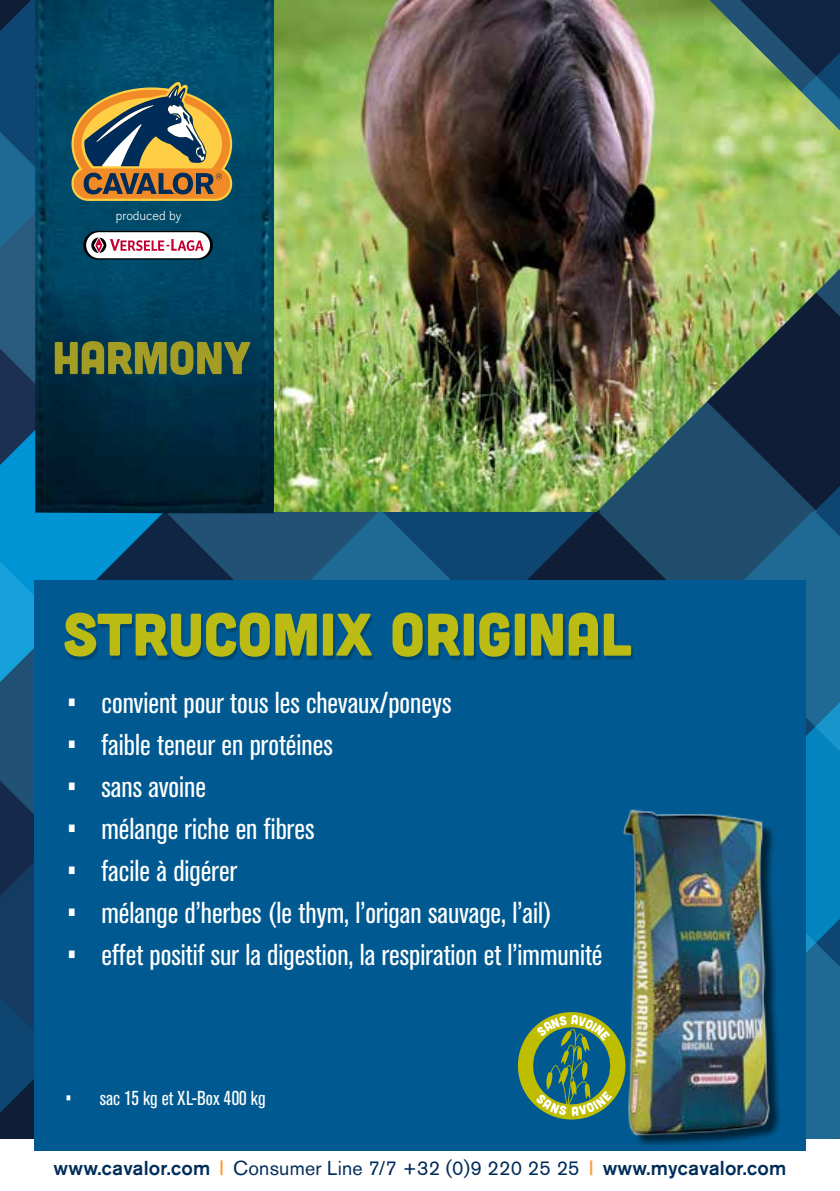
<style>
.page{position:relative;width:840px;height:1191px;background:#fff}
.page>*{position:absolute;margin:0;border:0;box-sizing:border-box;transform-origin:0 0}
.t1{font:60px "Cubano";color:#bbbb14}
.t2{font:condensed 30px "Akzidenz Grotesk Std";color:#fff}
.t3{font:500 20px "Akzidenz Grotesk Std";letter-spacing:.01em;color:#002c5a}
.t4{font:condensed 20px "Akzidenz Grotesk Std";color:#fff}
.t5{font:300 12.8px "Akzidenz Grotesk Std";color:#fff}
.s1{font-family:"Trade Gothic LT Std Bd Cn 20";font-weight:400;color:#f93}
.s2{font-weight:400}
</style>
<div class="page">
<img style="left:274px;top:0;width:565px;height:512px">
<svg style="left:0;top:0;width:35px;height:197px;background:#124a75"></svg>
<svg style="left:0;top:197px;width:35px;height:144px;background:#265e84"></svg>
<svg style="left:711px;top:512px;width:128px;height:90px;background:#1e5a7f"></svg>
<div style="left:34px;top:580px;width:771px;height:571px;background:#005a91"></div>
<img style="left:637px;top:745px;width:202px;height:406px">
<img style="left:35px;top:0;width:239px;height:341px">
<svg style="left:71px;top:82px;width:161px;height:119px;background:#877b54"></svg>
<svg style="left:83px;top:231px;width:130px;height:28px"></svg>
<img style="left:0;top:341px;width:711px;height:797px">
<p class="t5" style="left:116px;top:209px;width:67px">produced by</p>
<h1 class="t1" style="left:63px;top:596px;width:569px">STRUCOMIX ORIGINAL</h1>
<p class="t2" style="left:67px;top:686px;width:386px">• convient pour tous les chevaux/poneys</p>
<p class="t2" style="left:67px;top:728px;width:267px">• faible teneur en protéines</p>
<p class="t2" style="left:67px;top:770px;width:140px">• sans avoine</p>
<p class="t2" style="left:67px;top:812px;width:249px">• mélange riche en fibres</p>
<p class="t2" style="left:67px;top:854px;width:172px">• facile à digérer</p>
<p class="t2" style="left:67px;top:896px;width:486px">• mélange d’herbes (le thym, l’origan sauvage, l’ail)</p>
<p class="t2" style="left:67px;top:938px;width:537px">• effet positif sur la digestion, la respiration et l’immunité</p>
<p class="t4" style="left:65px;top:1087px;width:202px">• sac 15 kg et XL-Box 400 kg</p>
<p class="t3" style="left:54px;top:1156px;width:733px">www.cavalor.com <span class="s1">|</span> <span class="s2">Consumer Line 7/7 +32 (0)9 220 25 25</span> <span class="s1">|</span> www.mycavalor.com</p>
</div>
